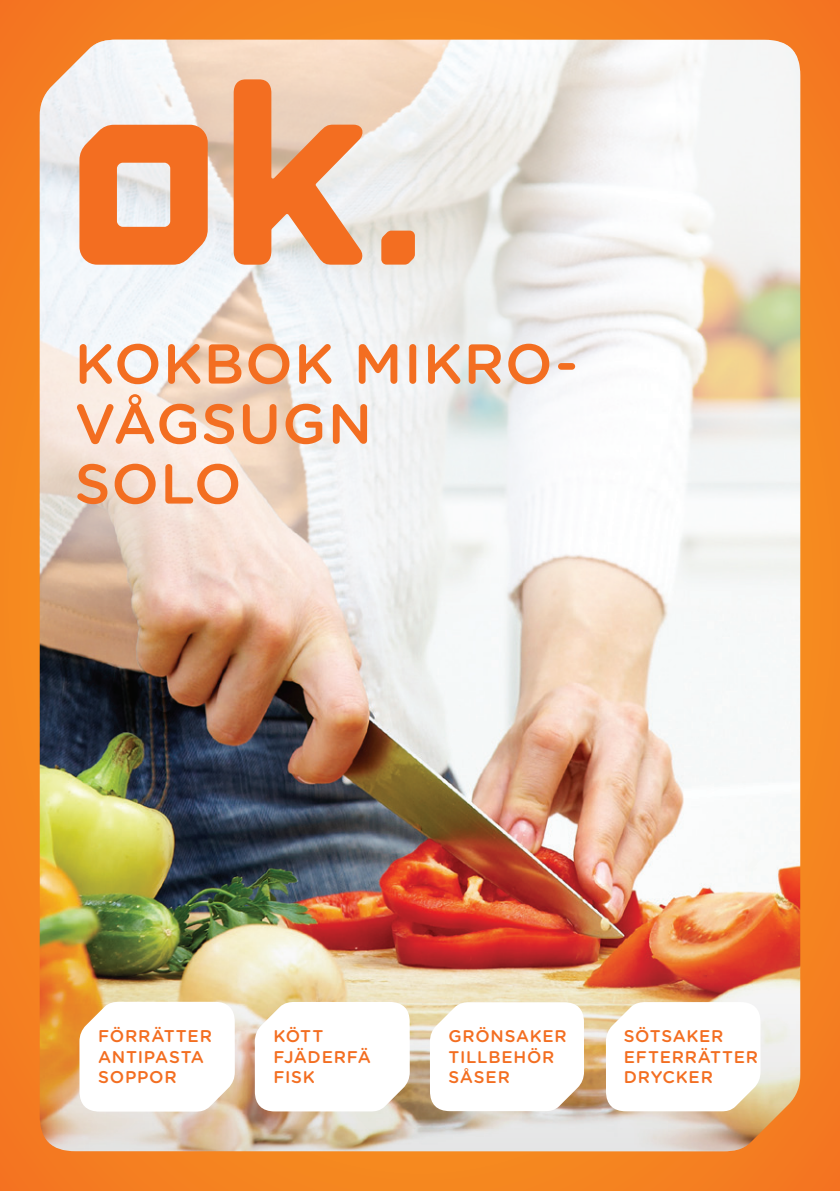
<style>
.page{position:relative;width:840px;height:1191px;background:#fff}
.page>*{position:absolute;margin:0;border:0;box-sizing:border-box;transform-origin:0 0}
.t1{font:500 56px/60px "Gotham Rounded";letter-spacing:.02em;color:#f36e21}
.t2{font:500 17px/20.8px "Gotham Rounded";letter-spacing:.04em;color:#f36e21}
.t3{font:500 17px/20.8px "Gotham Rounded";letter-spacing:.02em;color:#f36e21}
.t4{font:500 16.8px/20.6px "Gotham Rounded";letter-spacing:.045em;color:#f36e21}
</style>
<div class="page">
<div style="left:0;top:0;width:839px;height:1191px;background:linear-gradient(to right,#f58220,#f58320)"></div>
<img style="left:40px;top:40px;width:759px;height:1111px">
<svg style="left:40px;top:380px;width:170px;height:175px;background:#eedfd5"></svg>
<svg style="left:79px;top:1001px;width:156px;height:110px"></svg>
<svg style="left:255px;top:1002px;width:154px;height:109px"></svg>
<svg style="left:429px;top:1002px;width:154px;height:109px"></svg>
<svg style="left:605px;top:1002px;width:155px;height:109px"></svg>
<svg style="left:233px;top:79px;width:130px;height:186px;background:#ee9e6d"></svg>
<svg style="left:79px;top:125px;width:129px;height:140px;background:#f08c52"></svg>
<svg style="left:381px;top:231px;width:33px;height:34px"></svg>
<h1 class="t1" style="left:75px;top:331px;width:504px">KOKBOK MIKRO-<br>VÅGSUGN<br>SOLO</h1>
<p class="t2" style="left:98px;top:1024px;width:115px">FÖRRÄTTER<br>ANTIPASTA<br>SOPPOR</p>
<p class="t3" style="left:273px;top:1024px;width:61px">KÖTT<br>FJÄDERFÄ<br>FISK</p>
<p class="t4" style="left:448px;top:1025px;width:120px">GRÖNSAKER<br>TILLBEHÖR<br>SÅSER</p>
<p class="t2" style="left:623px;top:1025px;width:136px">SÖTSAKER<br>EFTERRÄTTER<br>DRYCKER</p>
</div>
